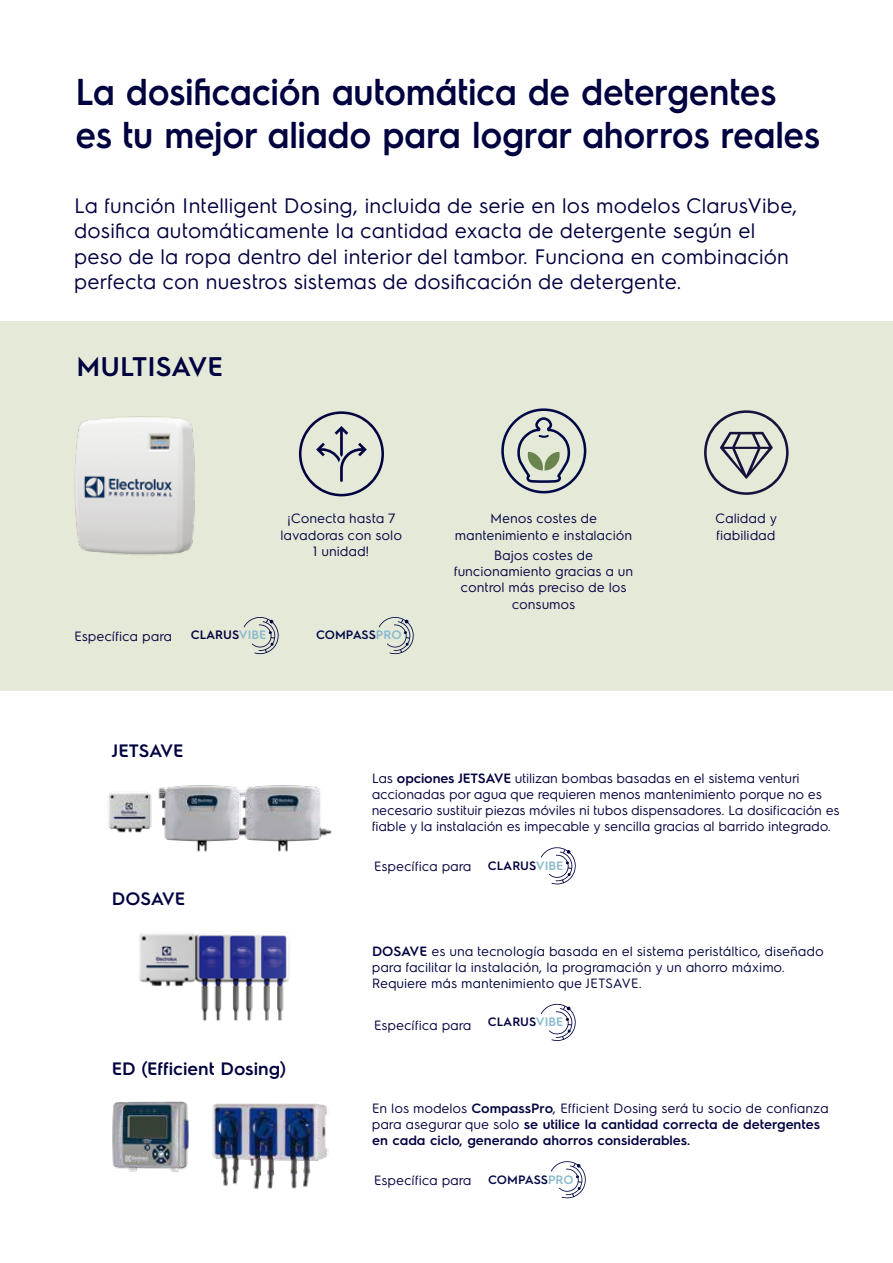
<style>
.page{position:relative;width:893px;height:1263px;background:#fff}
.page>*{position:absolute;margin:0;border:0;box-sizing:border-box;transform-origin:0 0}
.t1{font:600 37.5px/43.5px "Electrolux Sans";letter-spacing:-.01em;color:#00013f;scale:.93 1}
.t2{font:600 27px "Electrolux Sans";letter-spacing:-.005em;color:#00013f}
.t3{font:21px/25.5px "Electrolux Sans";color:#00013f}
.t4{font:600 18px "Electrolux Sans";color:#00013f}
.t5{font:13.5px/16.2px "Electrolux Sans";color:#00013f}
.t6{font:600 13.5px/16.2px "Electrolux Sans";color:#00013f}
.t7{font:600 12.15px "Electrolux Sans";color:#00013f}
.t8{font:600 12.15px "Electrolux Sans";color:#000846}
.s1{color:#87b9cd}
.s2{font-weight:600}
.s3{font-weight:400}
</style>
<div class="page">
<div style="left:0;top:321px;width:893px;height:369px;background:#e5e9d8"></div>
<svg style="left:299px;top:411px;width:85px;height:85px"></svg>
<svg style="left:704px;top:410px;width:85px;height:85px"></svg>
<div style="left:501px;top:408px;width:85px;height:85px;border:3px solid #000846;border-radius:50%"></div>
<svg style="left:514px;top:416px;width:60px;height:68px"></svg>
<img style="left:139px;top:932px;width:151px;height:89px">
<img style="left:112px;top:1101px;width:217px;height:88px">
<img style="left:108px;top:785px;width:224px;height:67px">
<img style="left:74px;top:416px;width:121px;height:139px">
<svg style="left:244px;top:617px;width:35px;height:37px"></svg>
<svg style="left:541px;top:847px;width:35px;height:37px"></svg>
<svg style="left:541px;top:1004px;width:35px;height:37px"></svg>
<svg style="left:379px;top:617px;width:35px;height:37px"></svg>
<svg style="left:551px;top:1161px;width:35px;height:37px"></svg>
<h1 class="t1" style="left:75px;top:67px;width:802px">La dosificación automática de detergentes es tu mejor aliado para lograr ahorros reales</h1>
<p class="t3" style="left:74px;top:191px;width:725px">La función Intelligent Dosing, incluida de serie en los modelos ClarusVibe, dosifica automáticamente la cantidad exacta de detergente según el peso de la ropa dentro del interior del tambor. Funciona en combinación perfecta con nuestros sistemas de dosificación de detergente.</p>
<h2 class="t2" style="left:76px;top:348px;width:148px">MULTISAVE</h2>
<p class="t5" style="left:74px;top:627px;width:99px">Específica para</p>
<p class="t7" style="left:191px;top:627px;width:77px">CLARUS<span class="s1">VIBE</span></p>
<p class="t5" style="left:455px;top:510px;width:179px;text-align:center">Menos costes de mantenimiento e instalación</p>
<p class="t5" style="left:454px;top:546px;width:181px;text-align:center">Bajos costes de funcionamiento gracias a un control más preciso de los consumos</p>
<p class="t5" style="left:281px;top:510px;width:123px;text-align:center">¡Conecta hasta 7 lavadoras con solo<br>1 unidad!</p>
<p class="t5" style="left:715px;top:510px;width:63px">Calidad y fiabilidad</p>
<p class="t8" style="left:316px;top:627px;width:87px">COMPASS<span class="s1">PRO</span></p>
<h3 class="t4" style="left:112px;top:738px;width:73px">JETSAVE</h3>
<h3 class="t4" style="left:112px;top:886px;width:75px">DOSAVE</h3>
<p class="t5" style="left:372px;top:769px;width:469px">Las <span class="s2">opciones JETSAVE</span> utilizan bombas basadas en el sistema venturi accionadas por agua que requieren menos mantenimiento porque no es necesario sustituir piezas móviles ni tubos dispensadores. La dosificación es fiable y la instalación es impecable y sencilla gracias al barrido integrado.</p>
<p class="t5" style="left:374px;top:857px;width:99px">Específica para</p>
<p class="t7" style="left:488px;top:857px;width:77px">CLARUS<span class="s1">VIBE</span></p>
<p class="t5" style="left:372px;top:942px;width:454px"><span class="s2">DOSAVE</span> es una tecnología basada en el sistema peristáltico, diseñado para facilitar la instalación, la programación y un ahorro máximo.<br>Requiere más mantenimiento que JETSAVE.</p>
<p class="t5" style="left:374px;top:1016px;width:99px">Específica para</p>
<p class="t7" style="left:488px;top:1013px;width:77px">CLARUS<span class="s1">VIBE</span></p>
<h3 class="t4" style="left:112px;top:1056px;width:176px">ED (Efficient Dosing)</h3>
<p class="t6" style="left:372px;top:1099px;width:458px"><span class="s3">En los modelos</span> CompassPro<span class="s3">, Efficient Dosing será tu socio de confianza para asegurar que solo</span> se utilice la cantidad correcta de detergentes en cada ciclo, generando ahorros considerables.</p>
<p class="t5" style="left:374px;top:1171px;width:99px">Específica para</p>
<p class="t8" style="left:488px;top:1171px;width:87px">COMPASS<span class="s1">PRO</span></p>
</div>
